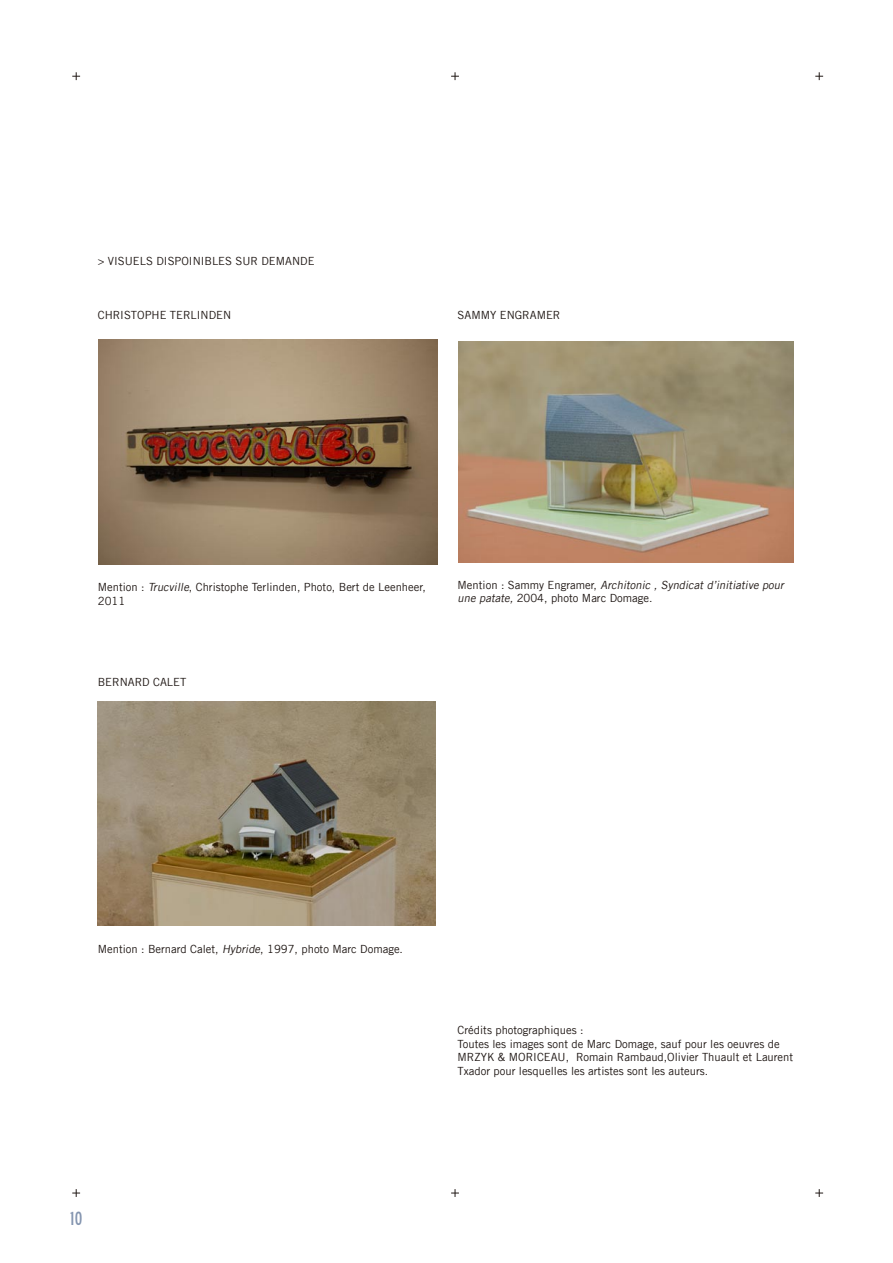
<style>
.page{position:relative;width:893px;height:1263px;background:#fff}
.page>*{position:absolute;margin:0;border:0;box-sizing:border-box;transform-origin:0 0}
.t1{font:16.5px "Roadway";color:#8394af}
.t2{font:11.25px/13.5px "Trade Gothic LT";color:#201815}
.t3{font:italic 11.25px/13.5px "Trade Gothic LT";color:#201815}
.s1{font-style:italic}
.s2{font-style:normal}
</style>
<div class="page">
<svg style="left:72px;top:72px;width:8px;height:8px"></svg>
<svg style="left:451px;top:72px;width:8px;height:8px"></svg>
<svg style="left:815px;top:72px;width:8px;height:8px"></svg>
<svg style="left:72px;top:1189px;width:8px;height:8px"></svg>
<svg style="left:451px;top:1189px;width:8px;height:8px"></svg>
<svg style="left:815px;top:1189px;width:8px;height:8px"></svg>
<img style="left:98px;top:702px;width:337px;height:224px">
<img style="left:98px;top:339px;width:340px;height:226px">
<img style="left:458px;top:341px;width:335px;height:222px">
<p class="t2" style="left:98px;top:254px;width:218px">&gt; VISUELS DISPOINIBLES SUR DEMANDE</p>
<p class="t2" style="left:98px;top:308px;width:135px">CHRISTOPHE TERLINDEN</p>
<p class="t2" style="left:458px;top:308px;width:104px">SAMMY ENGRAMER</p>
<p class="t2" style="left:98px;top:580px;width:330px">Mention : <span class="s1">Trucville</span>, Christophe Terlinden, Photo, Bert de Leenheer,<br>2011</p>
<p class="t2" style="left:98px;top:675px;width:90px">BERNARD CALET</p>
<p class="t3" style="left:458px;top:578px;width:330px"><span class="s2">M e n t i o n : S a m my E n gra m e r,</span> Architonic , Syndicat d’initiative pour unepatate,<span class="s2">2004, photo Marc Domage.</span></p>
<p class="t2" style="left:98px;top:942px;width:307px">Mention : Bernard Calet, <span class="s1">Hybride</span>, 1997, photo Marc Domage.</p>
<h1 class="t1" style="left:70px;top:1208px;width:14px">10</h1>
<p class="t2" style="left:458px;top:1023px;width:337px">Crédits photographiques :<br>Toutes les images sont de Marc Domage, sauf pour les oeuvres de MRZYK &amp; MORICEAU, Romain Rambaud,Olivier Thuault et Laurent Txador pour lesquelles les artistes sont les auteurs.</p>
</div>
